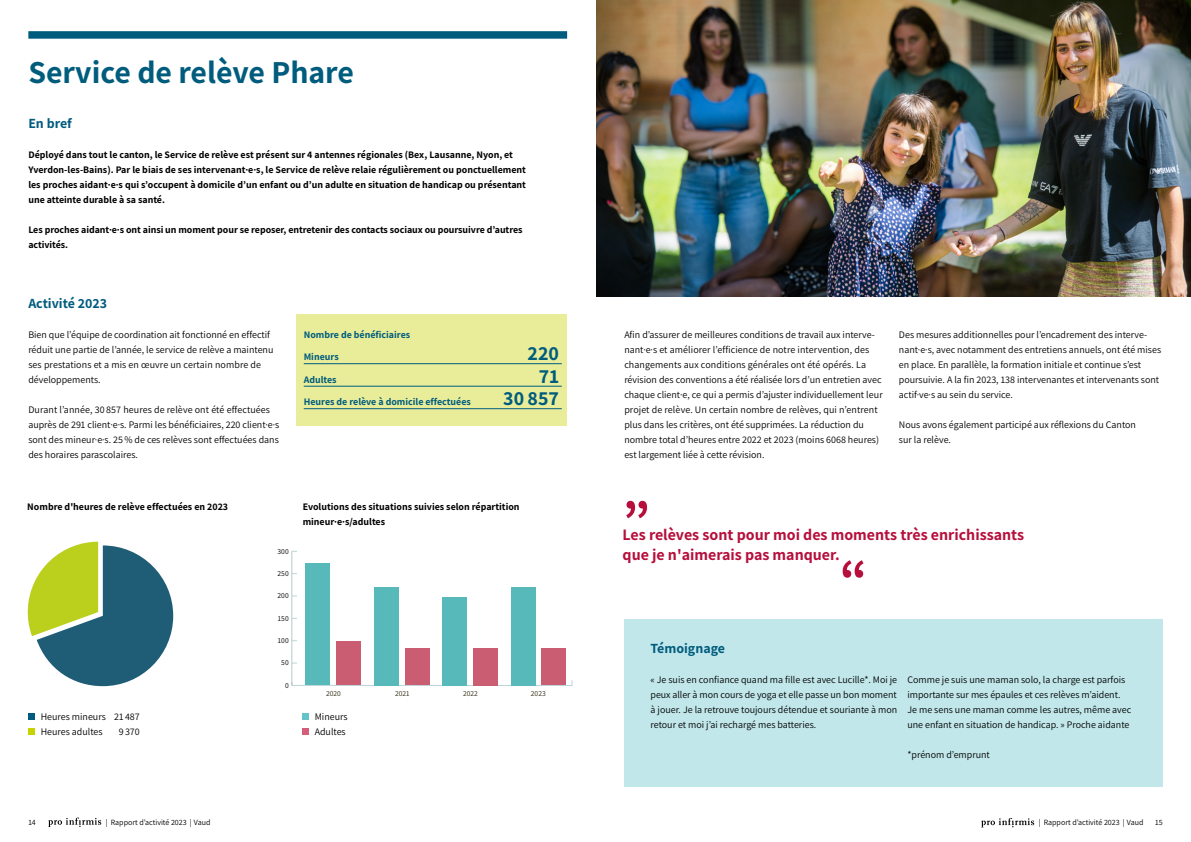
<style>
.page{position:relative;width:1191px;height:842px;background:#fff}
.page>*{position:absolute;margin:0;border:0;box-sizing:border-box;transform-origin:0 0}
.t1{font:700 52.8px "Assistant";color:#b60f3c}
.FR_H1-Überschrift{font:700 32px "Assistant";color:#005c7d}
.FR_P-Zahlen_mit_Linie{font:700 20px "Assistant";color:#005c7d}
.t2{font:700 16px/19.5px "Assistant";color:#b60f3c}
.FR_H2-14pt{font:700 14px "Assistant";color:#005c7d}
.FR_P-Grundtext_10pt{font:10px/15px "Assistant";color:#000}
.FR_P-Grundtext_bold_10pt{font:700 10px/15px "Assistant";color:#000}
.FR_P-Zahlen_mit_Linie-2{font:700 10px "Assistant";color:#005c7d}
.FR_H3-10pt{font:700 10px "Assistant";color:#000}
.FR_P-Grafiklegende{font:10px "Assistant";color:#000}
.t3{font:8px "Assistant";color:#000}
.t4{font:7.5px "Assistant";color:#000}
.t5{font:7.5px "Assistant";color:#2f2912}
</style>
<div class="page">
<div style="left:28px;top:31px;width:539px;height:8px;background:#005c7d"></div>
<div style="left:624px;top:619px;width:538px;height:168px;background:#c1e7ea"></div>
<svg style="left:981px;top:818px;width:53px;height:9px"></svg>
<svg style="left:48px;top:818px;width:53px;height:9px"></svg>
<div style="left:296px;top:314px;width:271px;height:111px;background:#e9ed99"></div>
<hr style="left:304px;top:363px;width:258px;height:1px;background:#005c7e">
<hr style="left:304px;top:386px;width:258px;height:1px;background:#005c7e">
<hr style="left:304px;top:408px;width:258px;height:1px;background:#005c7e">
<svg style="left:27px;top:542px;width:146px;height:144px"></svg>
<img style="left:596px;top:0;width:595px;height:296px">
<svg style="left:29px;top:714px;width:6px;height:6px"></svg>
<svg style="left:29px;top:729px;width:6px;height:6px"></svg>
<hr style="left:297px;top:685px;width:275px;height:1px;background:#bcd4d8">
<hr style="left:292px;top:551px;width:1px;height:134px;background:#bcd4d8">
<div style="left:511px;top:587px;width:24px;height:98px;background:#58b9bb"></div>
<div style="left:443px;top:597px;width:24px;height:88px;background:#58b9bb"></div>
<div style="left:374px;top:587px;width:24px;height:98px;background:#58b9bb"></div>
<div style="left:305px;top:564px;width:24px;height:121px;background:#58b9bb"></div>
<div style="left:541px;top:648px;width:25px;height:37px;background:#ca5d72"></div>
<div style="left:473px;top:648px;width:24px;height:37px;background:#ca5d72"></div>
<div style="left:405px;top:648px;width:24px;height:37px;background:#ca5d72"></div>
<div style="left:336px;top:641px;width:24px;height:44px;background:#ca5d72"></div>
<svg style="left:303px;top:714px;width:6px;height:6px"></svg>
<svg style="left:303px;top:729px;width:6px;height:6px"></svg>
<h1 class="FR_H1-Überschrift" style="left:28px;top:50px;width:327px">Service de relève Phare</h1>
<h2 class="FR_H2-14pt" style="left:28px;top:113px;width:45px">En bref</h2>
<p class="FR_P-Grundtext_bold_10pt" style="left:28px;top:146px;width:499px">Déployé dans tout le canton, le Service de relève est présent sur 4 antennes régionales (Bex, Lausanne, Nyon, et Yverdon-les-Bains). Par le biais de ses intervenant·e·s, le Service de relève relaie régulièrement ou ponctuellement les proches aidant·e·s qui s’occupent à domicile d’un enfant ou d’un adulte en situation de handicap ou présentant une atteinte durable à sa santé.</p>
<p class="FR_P-Grundtext_bold_10pt" style="left:28px;top:221px;width:496px">Les proches aidant·e·s ont ainsi un moment pour se reposer, entretenir des contacts sociaux ou poursuivre d’autres activités.</p>
<h2 class="FR_H2-14pt" style="left:28px;top:293px;width:80px">Activité 2023</h2>
<p class="FR_P-Grundtext_10pt" style="left:28px;top:326px;width:246px">Bien que l’équipe de coordination ait fonctionné en effectif réduit une partie de l’année, le service de relève a maintenu ses prestations et a mis en œuvre un certain nombre de développements.</p>
<p class="FR_P-Grundtext_10pt" style="left:28px;top:401px;width:252px">Durant l’année, 30 857 heures de relève ont été effectuées auprès de 291 client·e·s. Parmi les bénéficiaires, 220 client·e·s sont des mineur·e·s. 25% de ces relèves sont effectuées dans des horaires parascolaires.</p>
<p class="FR_P-Zahlen_mit_Linie-2" style="left:304px;top:327px;width:108px">Nombre de bénéficiaires</p>
<p class="FR_P-Zahlen_mit_Linie-2" style="left:304px;top:350px;width:36px">Mineurs</p>
<p class="FR_P-Zahlen_mit_Linie" style="left:527px;top:340px;width:33px">220</p>
<p class="FR_P-Zahlen_mit_Linie-2" style="left:304px;top:372px;width:34px">Adultes</p>
<p class="FR_P-Zahlen_mit_Linie" style="left:539px;top:362px;width:22px">71</p>
<p class="FR_P-Zahlen_mit_Linie-2" style="left:304px;top:395px;width:169px">Heures de relève à domicile effectuées</p>
<p class="FR_P-Zahlen_mit_Linie" style="left:503px;top:385px;width:57px">30 857</p>
<h2 class="FR_H3-10pt" style="left:27px;top:500px;width:202px">Nombre d'heures de relève effectuées en 2023</h2>
<p class="FR_P-Grafiklegende" style="left:41px;top:710px;width:101px">Heures mineurs 21 487</p>
<p class="FR_P-Grafiklegende" style="left:41px;top:725px;width:63px">Heures adultes</p>
<p class="FR_P-Grafiklegende" style="left:119px;top:725px;width:22px">9 370</p>
<p class="t4" style="left:277px;top:546px;width:13px">300</p>
<p class="t4" style="left:277px;top:568px;width:13px">250</p>
<p class="t4" style="left:277px;top:591px;width:13px">200</p>
<p class="t4" style="left:278px;top:613px;width:12px">150</p>
<p class="t4" style="left:278px;top:635px;width:12px">100</p>
<p class="t4" style="left:281px;top:658px;width:9px">50</p>
<p class="t4" style="left:285px;top:680px;width:5px">0</p>
<p class="FR_P-Grundtext_bold_10pt" style="left:303px;top:499px;width:218px">Evolutions des situations suivies selon répartition mineur·e·s/adultes</p>
<p class="t5" style="left:326px;top:688px;width:16px">2020</p>
<p class="t5" style="left:395px;top:688px;width:16px">2021</p>
<p class="t5" style="left:463px;top:688px;width:16px">2022</p>
<p class="t5" style="left:531px;top:688px;width:16px">2023</p>
<p class="FR_P-Grundtext_10pt" style="left:315px;top:709px;width:34px">Mineurs<br>Adultes</p>
<p class="FR_P-Grundtext_10pt" style="left:624px;top:326px;width:260px">Afin d’assurer de meilleures conditions de travail aux interve&shy;nant·e·s et améliorer l’efficience de notre intervention, des changements aux conditions générales ont été opérés. La révision des conventions a été réalisée lors d’un entretien avec chaque client·e, ce qui a permis d’ajuster individuellement leur projet de relève. Un certain nombre de relèves, qui n’entrent plus dans les critères, ont été supprimées. La réduction du nombre total d’heures entre 2022 et 2023 (moins 6068 heures) est largement liée à cette révision.</p>
<p class="FR_P-Grundtext_10pt" style="left:899px;top:326px;width:264px">Des mesures additionnelles pour l’encadrement des interve&shy;nant·e·s, avec notamment des entretiens annuels, ont été mises en place. En parallèle, la formation initiale et continue s’est poursuivie. A la fin 2023, 138 intervenantes et intervenants sont actif·ve·s au sein du service.</p>
<p class="FR_P-Grundtext_10pt" style="left:899px;top:416px;width:238px">Nous avons également participé aux réflexions du Canton sur la relève.</p>
<p class="t1" style="left:622px;top:484px;width:29px">”</p>
<p class="t2" style="left:622px;top:524px;width:403px">Les relèves sont pour moi des moments très enrichissants que je n'aimerais pas manquer.</p>
<p class="t1" style="left:839px;top:542px;width:29px">“</p>
<h2 class="FR_H2-14pt" style="left:650px;top:638px;width:76px">Témoignage</h2>
<p class="FR_P-Grundtext_10pt" style="left:650px;top:671px;width:248px;text-align:justify">« Je suis en confiance quand ma fille est avec Lucille*. Moi je peux aller à mon cours de yoga et elle passe un bon moment à jouer. Je la retrouve toujours détendue et souriante à mon retour et moi j’ai rechargé mes batteries.</p>
<p class="FR_P-Grundtext_10pt" style="left:907px;top:671px;width:225px">Comme je suis une maman solo, la charge est parfois importante sur mes épaules et ces relèves m’aident.<br>Je me sens une maman comme les autres, même avec une enfant en situation de handicap. » Proche aidante</p>
<p class="FR_P-Grundtext_10pt" style="left:907px;top:746px;width:84px">*prénom d’emprunt</p>
<p class="t3" style="left:28px;top:817px;width:9px">14</p>
<p class="t3" style="left:106px;top:817px;width:106px">| Rapport d’activité 2023 | Vaud</p>
<p class="t3" style="left:1038px;top:817px;width:106px">| Rapport d’activité 2023 | Vaud</p>
<p class="t3" style="left:1155px;top:817px;width:9px">15</p>
</div>
